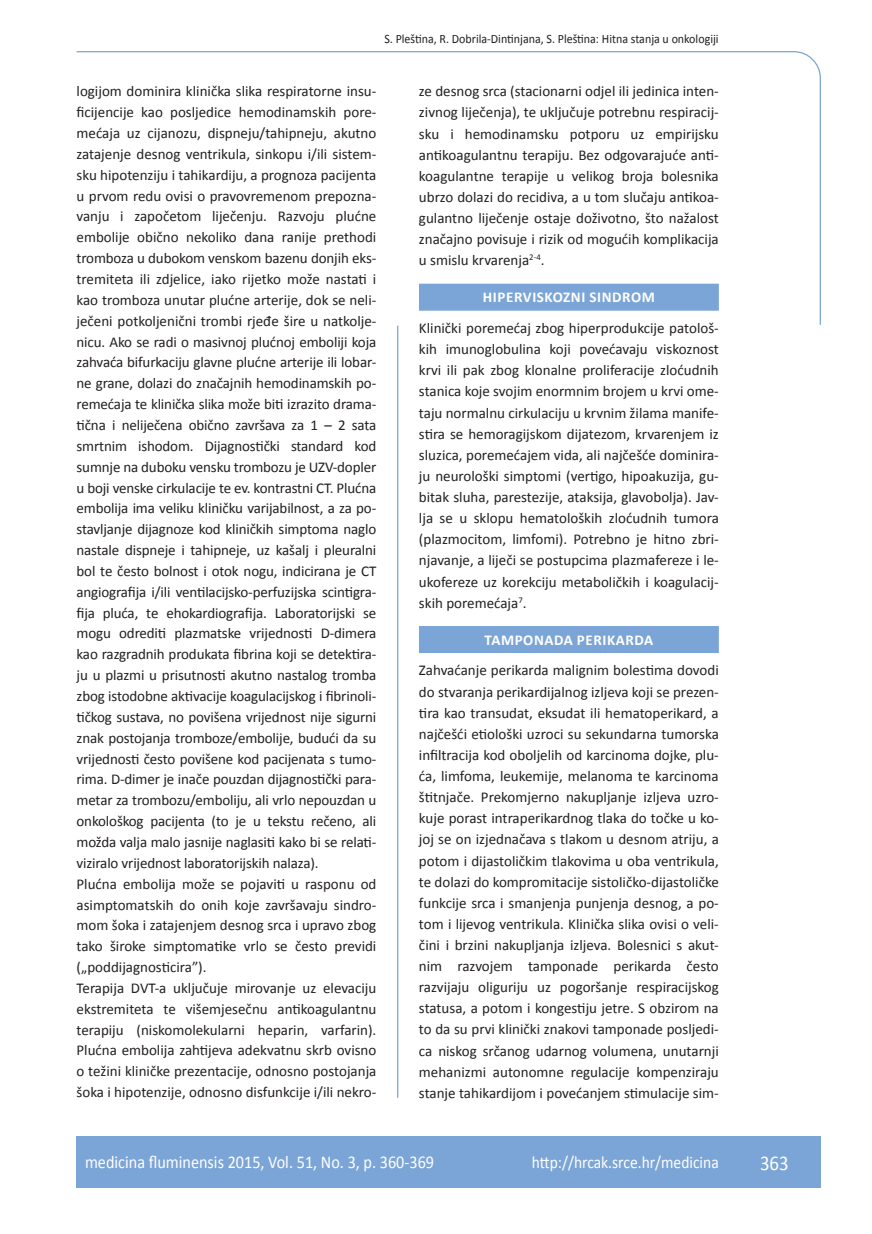
<style>
.page{position:relative;width:872px;height:1234px;background:#fff}
.page>*{position:absolute;margin:0;border:0;box-sizing:border-box;transform-origin:0 0}
.t1{font:21px "Calibri";color:#fff;scale:.9 1}
.t2{font:18px "Calibri";color:#fff;scale:.9 1}
.t3{font:17.25px "Calibri";color:#fff;scale:.9 1}
.t4{font:15px/20.9px "Calibri";letter-spacing:-.01em;color:#231f20;text-align:justify}
.t5{font:700 15px "Calibri";letter-spacing:.04em;color:#fff}
.t6{font:12.75px "Calibri";color:#231f20;scale:.94 1}
</style>
<div class="page">
<svg style="left:76px;top:51px;width:745px;height:275px"></svg>
<hr style="left:397px;top:325px;width:1px;height:772px;background:#7ca5d7">
<div style="left:77px;top:1135px;width:744px;height:51px;background:#7ca5d7"></div>
<div style="left:419px;top:283px;width:300px;height:27px;background:#7ca5d7"></div>
<div style="left:419px;top:626px;width:300px;height:27px;background:#7ca5d7"></div>
<p class="t6" style="left:384px;top:30px;width:357px">S. Pleština, R. Dobrila-Dintinjana, S. Pleština: Hitna stanja u onkologiji</p>
<p class="t4" style="left:77px;top:80px;width:301px;text-align:left">logijom dominira klinička slika respiratorne insu&shy;ficijencije kao posljedice hemodinamskih pore&shy;mećaja uz cijanozu, dispneju/tahipneju, akutno zatajenje desnog ventrikula, sinkopu i/ili sistem&shy;sku hipotenziju i tahikardiju, a prognoza pacijenta u prvom redu ovisi o pravovremenom prepozna&shy;vanju i započetom liječenju. Razvoju plućne embolije obično nekoliko dana ranije prethodi tromboza u dubokom venskom bazenu donjih eks&shy;tremiteta ili zdjelice, iako rijetko može nastati i kao tromboza unutar plućne arterije, dok se neli&shy;ječeni potkoljenični trombi rjeđe šire u natkolje&shy;nicu. Ako se radi o masivnoj plućnoj emboliji koja zahvaća bifurkaciju glavne plućne arterije ili lobar&shy;ne grane, dolazi do značajnih hemodinamskih po&shy;remećaja te klinička slika može biti izrazito drama&shy;tična i neliječena obično završava za 1 – 2 sata smrtnim ishodom. Dijagnostički standard kod sumnje na duboku vensku trombozu je UZV-dopler u boji venske cirkulacije te ev. kontrastni CT. Plućna embolija ima veliku kliničku varijabilnost, a za po&shy;stavljanje dijagnoze kod kliničkih simptoma naglo nastale dispneje i tahipneje, uz kašalj i pleuralni bol te često bolnost i otok nogu, indicirana je CT angiografija i/ili ventilacijsko-perfuzijska scintigra&shy;fija pluća, te ehokardiografija. Laboratorijski se mogu odrediti plazmatske vrijednosti D-dimera kao razgradnih produkata fibrina koji se detektira&shy;ju u plazmi u prisutnosti akutno nastalog tromba zbog istodobne aktivacije koagulacijskog i fibrinoli&shy;tičkog sustava, no povišena vrijednost nije sigurni znak postojanja tromboze/embolije, budući da su vrijednosti često povišene kod pacijenata s tumo&shy;rima. D-dimer je inače pouzdan dijagnostički para&shy;metar za trombozu/emboliju, ali vrlo nepouzdan u onkološkog pacijenta (to je u tekstu rečeno, ali možda valja malo jasnije naglasiti kako bi se relati&shy;viziralo vrijednost laboratorijskih nalaza).<br>Plućna embolija može se pojaviti u rasponu od asimptomatskih do onih koje završavaju sindro&shy;mom šoka i zatajenjem desnog srca i upravo zbog tako široke simptomatike vrlo se često previdi („poddijagnosticira”).<br>Terapija DVT-a uključuje mirovanje uz elevaciju ekstremiteta te višemjesečnu antikoagulantnu terapiju (niskomolekularni heparin, varfarin).<br>Plućna embolija zahtijeva adekvatnu skrb ovisno o težini kliničke prezentacije, odnosno postojanja šoka i hipotenzije, odnosno disfunkcije i/ili nekro-</p>
<p class="t4" style="left:419px;top:80px;width:301px">ze desnog srca (stacionarni odjel ili jedinica inten&shy;zivnog liječenja), te uključuje potrebnu respiracij&shy;sku i hemodinamsku potporu uz empirijsku antikoagulantnu terapiju. Bez odgovarajuće anti&shy;koagulantne terapije u velikog broja bolesnika ubrzo dolazi do recidiva, a u tom slučaju antikoa&shy;gulantno liječenje ostaje doživotno, što nažalost značajno povisuje i rizik od mogućih komplikacija u smislu krvarenja<sup>2-4</sup>.</p>
<p class="t5" style="left:483px;top:288px;width:173px">HIPERVISKOZNI SINDROM</p>
<p class="t4" style="left:419px;top:317px;width:301px">Klinički poremećaj zbog hiperprodukcije patološ&shy;kih imunoglobulina koji povećavaju viskoznost krvi ili pak zbog klonalne proliferacije zloćudnih stanica koje svojim enormnim brojem u krvi ome&shy;taju normalnu cirkulaciju u krvnim žilama manife&shy;stira se hemoragijskom dijatezom, krvarenjem iz sluzica, poremećajem vida, ali najčešće dominira&shy;ju neurološki simptomi (vertigo, hipoakuzija, gu&shy;bitak sluha, parestezije, ataksija, glavobolja). Jav&shy;lja se u sklopu hematoloških zloćudnih tumora (plazmocitom, limfomi). Potrebno je hitno zbri&shy;njavanje, a liječi se postupcima plazmafereze i le&shy;ukofereze uz korekciju metaboličkih i koagulacij&shy;skih poremećaja<sup>7</sup>.</p>
<p class="t5" style="left:484px;top:630px;width:170px">TAMPONADA PERIKARDA</p>
<p class="t4" style="left:419px;top:659px;width:301px">Zahvaćanje perikarda malignim bolestima dovodi do stvaranja perikardijalnog izljeva koji se prezen&shy;tira kao transudat, eksudat ili hematoperikard, a najčešći etiološki uzroci su sekundarna tumorska infiltracija kod oboljelih od karcinoma dojke, plu&shy;ća, limfoma, leukemije, melanoma te karcinoma štitnjače. Prekomjerno nakupljanje izljeva uzro&shy;kuje porast intraperikardnog tlaka do točke u ko&shy;joj se on izjednačava s tlakom u desnom atriju, a potom i dijastoličkim tlakovima u oba ventrikula, te dolazi do kompromitacije sistoličko-dijastoličke funkcije srca i smanjenja punjenja desnog, a po&shy;tom i lijevog ventrikula. Klinička slika ovisi o veli&shy;čini i brzini nakupljanja izljeva. Bolesnici s akut&shy;nim razvojem tamponade perikarda često razvijaju oliguriju uz pogoršanje respiracijskog statusa, a potom i kongestiju jetre. S obzirom na to da su prvi klinički znakovi tamponade posljedi&shy;ca niskog srčanog udarnog volumena, unutarnji mehanizmi autonomne regulacije kompenziraju stanje tahikardijom i povećanjem stimulacije sim-</p>
<p class="t2" style="left:85px;top:1150px;width:389px">medicina fluminensis 2015, Vol. 51, No. 3, p. 360-369</p>
<p class="t3" style="left:532px;top:1151px;width:209px">http://hrcak.srce.hr/medicina</p>
<h1 class="t1" style="left:760px;top:1149px;width:33px">363</h1>
</div>
